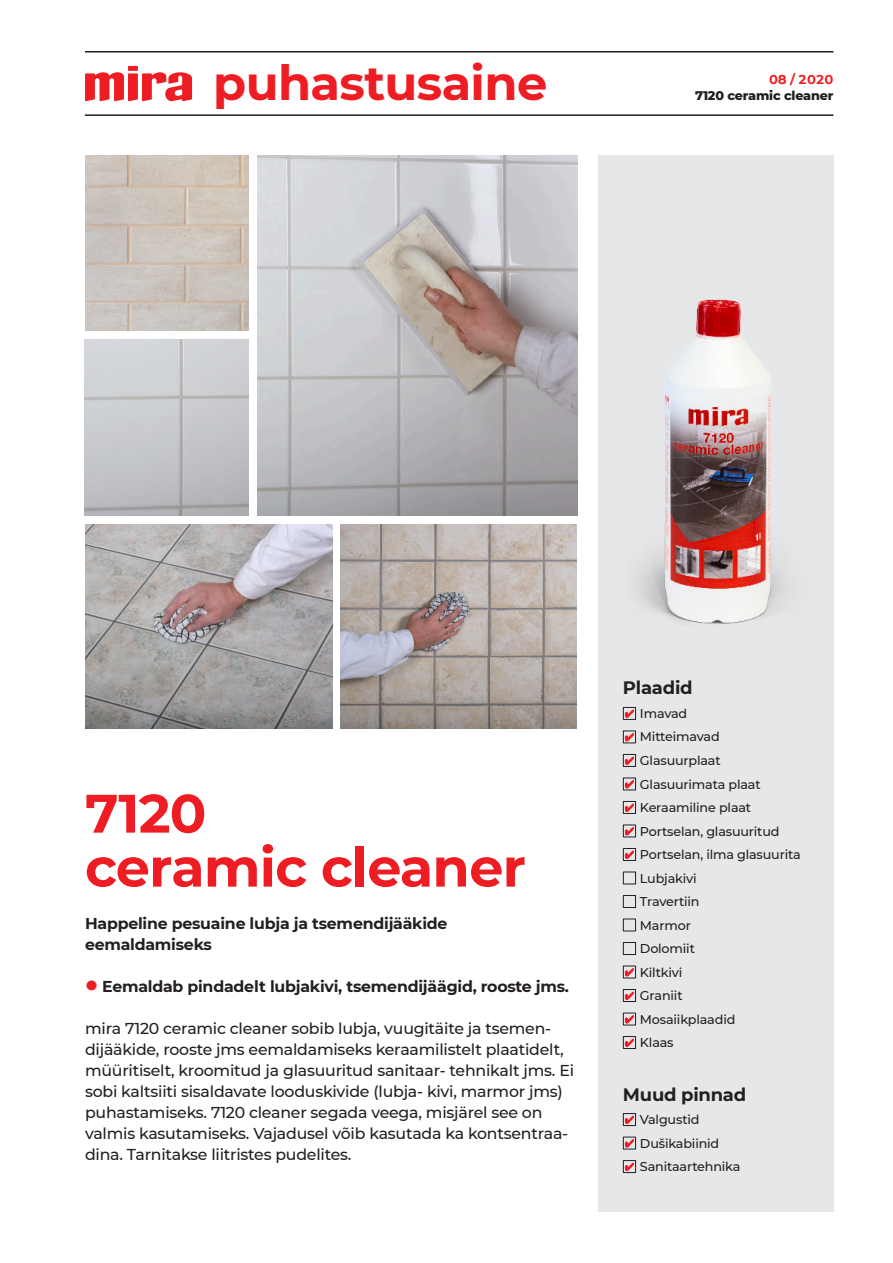
<style>
.page{position:relative;width:893px;height:1263px;background:#fff}
.page>*{position:absolute;margin:0;border:0;box-sizing:border-box;transform-origin:0 0}
.P1{font:700 54px/54px "Montserrat";letter-spacing:-.015em;color:#ee1d23}
.P0{font:700 48px "Montserrat";letter-spacing:-.015em;color:#ee1d23}
.P2{font:700 18px "Montserrat";letter-spacing:-.015em;color:#231f20}
.T1_regular{font:500 15.75px/21px "Montserrat";letter-spacing:-.015em;color:#231f20}
.T1{font:700 15.75px/21px "Montserrat";letter-spacing:-.015em;color:#231f20}
.Checklist{font:500 12.75px "Montserrat";letter-spacing:-.015em;color:#231f20}
.M_Name{font:800 12.75px "Montserrat";letter-spacing:-.015em;color:#231f20}
.M_date{font:700 12.75px "Montserrat";letter-spacing:-.015em;color:#ee1d23}
.s1{font-family:"Helvetica Neue";font-size:21px;color:#ee1d23}
</style>
<div class="page">
<hr style="left:85px;top:114px;width:748px;height:2px;background:#231f20">
<hr style="left:85px;top:51px;width:748px;height:2px;background:#231f20">
<svg style="left:85px;top:72px;width:107px;height:30px"></svg>
<div style="left:128px;top:66px;width:10px;height:5px;background:#ee1d23"></div>
<div style="left:598px;top:156px;width:235px;height:1056px;background:#e6e7e9"></div>
<div style="left:623px;top:707px;width:13px;height:13px;border:1px solid #231f20"></div>
<div style="left:623px;top:730px;width:13px;height:13px;border:1px solid #231f20"></div>
<div style="left:623px;top:754px;width:13px;height:13px;border:1px solid #231f20"></div>
<div style="left:623px;top:777px;width:13px;height:13px;border:1px solid #231f20"></div>
<div style="left:623px;top:801px;width:13px;height:13px;border:1px solid #231f20"></div>
<div style="left:623px;top:825px;width:13px;height:12px;border:1px solid #231f20"></div>
<div style="left:623px;top:848px;width:13px;height:13px;border:1px solid #231f20"></div>
<div style="left:623px;top:872px;width:13px;height:12px;border:1px solid #231f20"></div>
<div style="left:623px;top:895px;width:13px;height:13px;border:1px solid #231f20"></div>
<div style="left:623px;top:919px;width:13px;height:12px;border:1px solid #231f20"></div>
<div style="left:623px;top:942px;width:13px;height:13px;border:1px solid #231f20"></div>
<div style="left:623px;top:966px;width:13px;height:12px;border:1px solid #231f20"></div>
<div style="left:623px;top:989px;width:13px;height:13px;border:1px solid #231f20"></div>
<div style="left:623px;top:1013px;width:13px;height:12px;border:1px solid #231f20"></div>
<div style="left:623px;top:1036px;width:13px;height:13px;border:1px solid #231f20"></div>
<div style="left:623px;top:1113px;width:13px;height:13px;border:1px solid #231f20"></div>
<div style="left:623px;top:1137px;width:13px;height:12px;border:1px solid #231f20"></div>
<div style="left:623px;top:1160px;width:13px;height:13px;border:1px solid #231f20"></div>
<img style="left:257px;top:156px;width:321px;height:360px">
<img style="left:85px;top:524px;width:247px;height:204px">
<img style="left:341px;top:524px;width:236px;height:204px">
<img style="left:85px;top:339px;width:164px;height:177px">
<img style="left:85px;top:156px;width:164px;height:175px">
<img style="left:637px;top:299px;width:151px;height:325px">
<p class="P0" style="left:213px;top:48px;width:336px">puhastusaine</p>
<p class="M_date" style="left:769px;top:70px;width:66px">08 / 2020</p>
<p class="M_Name" style="left:695px;top:86px;width:140px">7120 ceramic cleaner</p>
<p class="P1" style="left:85px;top:784px;width:442px">7120<br>ceramic cleaner</p>
<p class="T1" style="left:85px;top:912px;width:364px">Happeline pesuaine lubja ja tsemendijääkide eemaldamiseks</p>
<p class="T1" style="left:85px;top:975px;width:486px"><span class="s1">࡟</span> Eemaldab pindadelt lubjakivi, tsemendijäägid, rooste jms.</p>
<p class="T1_regular" style="left:85px;top:1018px;width:491px">mira 7120 ceramic cleaner sobib lubja, vuugitäite ja tsemen&shy;dijääkide, rooste jms eemaldamiseks keraamilistelt plaatidelt, müüritiselt, kroomitud ja glasuuritud sanitaar- tehnikalt jms. Ei sobi kaltsiiti sisaldavate looduskivide (lubja- kivi, marmor jms) puhastamiseks. 7120 cleaner segada veega, misjärel see on valmis kasutamiseks. Vajadusel võib kasutada ka kontsentraa&shy;dina. Tarnitakse liitristes pudelites.</p>
<p class="P2" style="left:623px;top:675px;width:71px">Plaadid</p>
<p class="Checklist" style="left:640px;top:704px;width:49px">Imavad</p>
<p class="Checklist" style="left:640px;top:728px;width:81px">Mitteimavad</p>
<p class="Checklist" style="left:640px;top:751px;width:82px">Glasuurplaat</p>
<p class="Checklist" style="left:640px;top:775px;width:122px">Glasuurimata plaat</p>
<p class="Checklist" style="left:640px;top:798px;width:113px">Keraamiline plaat</p>
<p class="Checklist" style="left:640px;top:822px;width:141px">Portselan, glasuuritud</p>
<p class="Checklist" style="left:640px;top:845px;width:162px">Portselan, ilma glasuurita</p>
<p class="Checklist" style="left:640px;top:869px;width:58px">Lubjakivi</p>
<p class="Checklist" style="left:640px;top:893px;width:61px">Travertiin</p>
<p class="Checklist" style="left:640px;top:916px;width:52px">Marmor</p>
<p class="Checklist" style="left:640px;top:940px;width:56px">Dolomiit</p>
<p class="Checklist" style="left:640px;top:963px;width:44px">Kiltkivi</p>
<p class="Checklist" style="left:640px;top:987px;width:44px">Graniit</p>
<p class="Checklist" style="left:640px;top:1010px;width:97px">Mosaiikplaadid</p>
<p class="Checklist" style="left:640px;top:1034px;width:35px">Klaas</p>
<p class="P2" style="left:623px;top:1081px;width:125px">Muud pinnad</p>
<p class="Checklist" style="left:640px;top:1111px;width:61px">Valgustid</p>
<p class="Checklist" style="left:640px;top:1134px;width:81px">Dušikabiinid</p>
<p class="Checklist" style="left:640px;top:1158px;width:102px">Sanitaartehnika</p>
</div>
